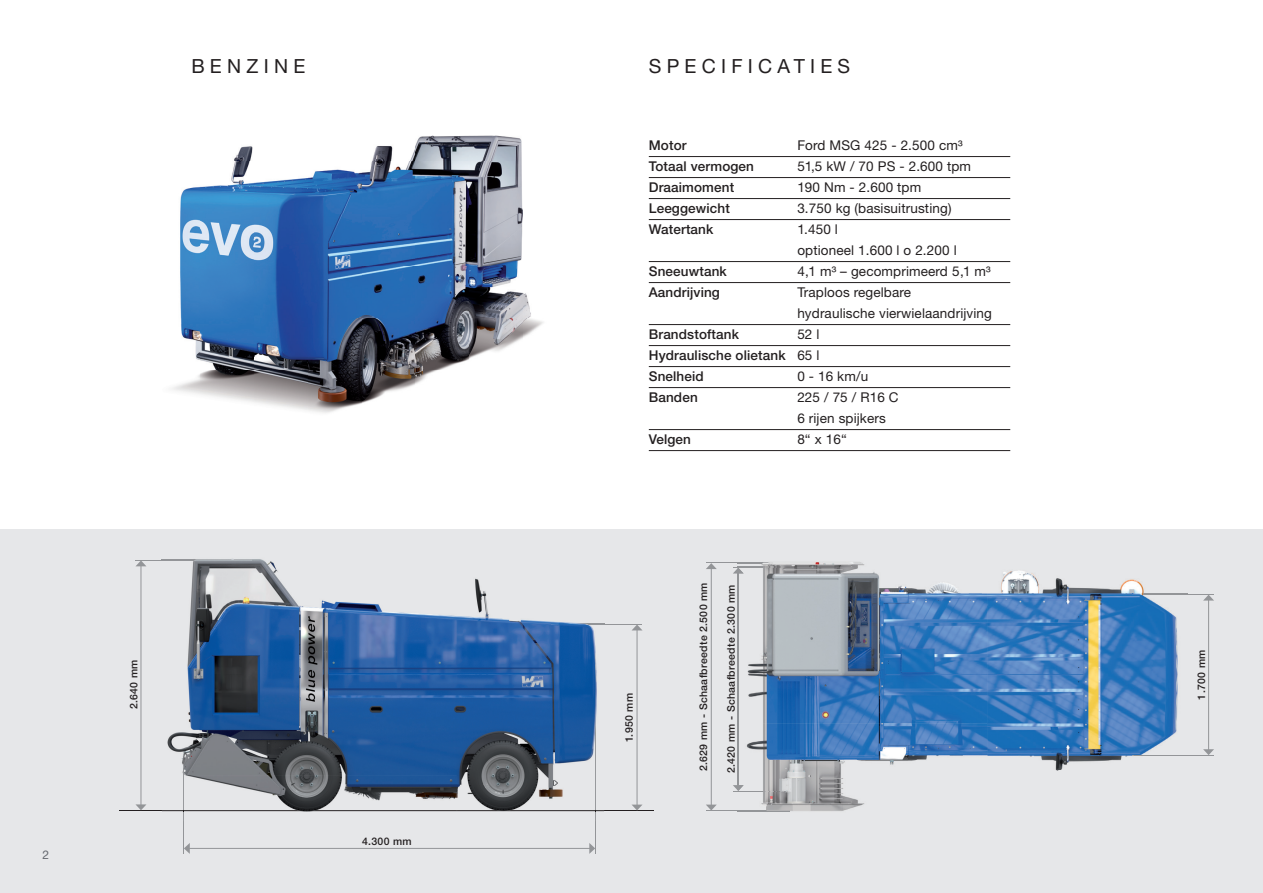
<style>
.page{position:relative;width:1263px;height:893px;background:#fff}
.page>*{position:absolute;margin:0;border:0;box-sizing:border-box;transform-origin:0 0}
.t1{font:19.5px "Helvetica Neue LT Std";letter-spacing:.27em;color:#231f20}
.t2{font:13.5px/21px "Helvetica Neue LT Std";letter-spacing:.01em;color:#231f20}
.t3{font:500 13.5px/21px "Helvetica Neue LT Std";letter-spacing:.01em;color:#231f20;text-align:justify}
.t4{font:12px "Helvetica Neue LT Std";color:#64686f}
.t5{font:500 10.5px "Helvetica Neue LT Std";letter-spacing:.03em;color:#231f20}
.s1{font-weight:400}
</style>
<div class="page">
<div style="left:0;top:529px;width:1263px;height:364px;background:#e6e7e9"></div>
<hr style="left:733px;top:567px;width:56px;height:1px;background:#939598">
<img style="left:172px;top:135px;width:371px;height:278px">
<hr style="left:183px;top:758px;width:1px;height:96px;background:#939598">
<hr style="left:595px;top:714px;width:1px;height:140px;background:#939598">
<hr style="left:189px;top:848px;width:401px;height:1px;background:#939598">
<svg style="left:589px;top:843px;width:6px;height:11px"></svg>
<svg style="left:184px;top:843px;width:6px;height:11px"></svg>
<hr style="left:119px;top:810px;width:535px;height:1px;background:#231f20">
<hr style="left:141px;top:565px;width:1px;height:240px;background:#939598">
<svg style="left:136px;top:561px;width:10px;height:5px"></svg>
<svg style="left:135px;top:804px;width:11px;height:6px"></svg>
<hr style="left:637px;top:630px;width:1px;height:175px;background:#939598">
<svg style="left:632px;top:625px;width:10px;height:5px"></svg>
<svg style="left:632px;top:805px;width:10px;height:5px"></svg>
<hr style="left:552px;top:624px;width:90px;height:1px;background:#939598">
<hr style="left:135px;top:560px;width:116px;height:1px;background:#939598">
<img style="left:162px;top:558px;width:442px;height:254px">
<img style="left:183px;top:758px;width:1px;height:54px">
<img style="left:595px;top:714px;width:1px;height:98px">
<img style="left:162px;top:810px;width:442px;height:1px">
<img style="left:552px;top:624px;width:52px;height:1px">
<img style="left:162px;top:560px;width:89px;height:1px">
<hr style="left:1208px;top:600px;width:1px;height:150px;background:#939598">
<svg style="left:1203px;top:749px;width:11px;height:6px"></svg>
<svg style="left:1203px;top:595px;width:11px;height:6px"></svg>
<hr style="left:711px;top:568px;width:1px;height:237px;background:#939598">
<svg style="left:706px;top:805px;width:10px;height:5px"></svg>
<svg style="left:706px;top:563px;width:11px;height:6px"></svg>
<hr style="left:1132px;top:755px;width:82px;height:1px;background:#939598">
<hr style="left:733px;top:791px;width:56px;height:1px;background:#939598">
<hr style="left:706px;top:810px;width:83px;height:1px;background:#939598">
<hr style="left:1132px;top:594px;width:82px;height:1px;background:#939598">
<hr style="left:706px;top:562px;width:83px;height:1px;background:#939598">
<img style="left:737px;top:562px;width:450px;height:250px">
<img style="left:737px;top:567px;width:52px;height:1px">
<img style="left:737px;top:573px;width:2px;height:212px">
<svg style="left:733px;top:785px;width:11px;height:6px"></svg>
<svg style="left:733px;top:568px;width:11px;height:5px"></svg>
<img style="left:1132px;top:755px;width:55px;height:1px">
<img style="left:737px;top:791px;width:52px;height:1px">
<img style="left:737px;top:810px;width:52px;height:1px">
<img style="left:1132px;top:594px;width:55px;height:1px">
<img style="left:737px;top:562px;width:52px;height:1px">
<hr style="left:649px;top:156px;width:361px;height:1px;background:#231f20">
<hr style="left:649px;top:177px;width:361px;height:1px;background:#231f20">
<hr style="left:649px;top:198px;width:361px;height:1px;background:#231f20">
<hr style="left:649px;top:219px;width:361px;height:1px;background:#231f20">
<hr style="left:649px;top:261px;width:361px;height:1px;background:#231f20">
<hr style="left:649px;top:282px;width:361px;height:1px;background:#231f20">
<hr style="left:649px;top:324px;width:361px;height:1px;background:#231f20">
<hr style="left:649px;top:345px;width:361px;height:1px;background:#231f20">
<hr style="left:649px;top:366px;width:361px;height:1px;background:#231f20">
<hr style="left:649px;top:387px;width:361px;height:1px;background:#231f20">
<hr style="left:649px;top:429px;width:361px;height:1px;background:#231f20">
<hr style="left:649px;top:450px;width:361px;height:1px;background:#231f20">
<p class="t4" style="left:43px;top:847px;width:8px">2</p>
<h1 class="t1" style="left:191px;top:54px;width:115px">BENZINE</h1>
<h1 class="t1" style="left:649px;top:54px;width:203px">SPECIFICATIES</h1>
<p class="t3" style="left:649px;top:134px;width:39px">Motor</p>
<p class="t2" style="left:797px;top:134px;width:167px">Ford MSG 425 - 2.500 cm³</p>
<p class="t3" style="left:649px;top:156px;width:107px">Totaal vermogen</p>
<p class="t2" style="left:797px;top:155px;width:175px">51,5 kW / 70 PS - 2.600 tpm</p>
<p class="t3" style="left:649px;top:177px;width:87px">Draaimoment</p>
<p class="t2" style="left:797px;top:176px;width:125px">190 Nm - 2.600 tpm</p>
<p class="t3" style="left:649px;top:198px;width:83px">Leeggewicht</p>
<p class="t2" style="left:797px;top:197px;width:156px">3.750 kg (basisuitrusting)</p>
<p class="t3" style="left:649px;top:219px;width:66px">Watertank</p>
<p class="t2" style="left:797px;top:218px;width:161px">1.450 l<br>optioneel 1.600 l o 2.200 l</p>
<p class="t3" style="left:649px;top:261px;width:79px">Sneeuwtank</p>
<p class="t2" style="left:797px;top:260px;width:195px">4,1 m³ – gecomprimeerd 5,1 m³</p>
<p class="t3" style="left:649px;top:282px;width:73px">Aandrijving</p>
<p class="t2" style="left:797px;top:281px;width:196px">Traploos regelbare hydraulische vierwielaandrijving</p>
<p class="t3" style="left:649px;top:324px;width:92px">Brandstoftank</p>
<p class="t3" style="left:649px;top:324px;width:172px;text-indent:149px"><span class="s1">52 l </span>Hydraulische olietank <span class="s1">65 l </span>Snelheid</p>
<p class="t2" style="left:797px;top:365px;width:72px">0 - 16 km/u</p>
<p class="t3" style="left:649px;top:387px;width:50px">Banden</p>
<p class="t2" style="left:797px;top:386px;width:103px">225 / 75 / R16 C<br>6 rijen spijkers</p>
<p class="t3" style="left:649px;top:429px;width:44px">Velgen</p>
<p class="t2" style="left:797px;top:428px;width:51px">8“ x 16“</p>
<p class="t5" style="left:697px;top:771px;width:190px;rotate:-90deg">2.629 mm - Schaafbreedte 2.500 mm</p>
<p class="t5" style="left:725px;top:773px;width:190px;rotate:-90deg">2.420 mm - Schaafbreedte 2.300 mm</p>
<p class="t5" style="left:127px;top:709px;width:51px;rotate:-90deg">2.640 mm</p>
<p class="t5" style="left:1195px;top:699px;width:51px;rotate:-90deg">1.700 mm</p>
<p class="t5" style="left:623px;top:742px;width:50px;rotate:-90deg">1.950 mm</p>
<p class="t5" style="left:362px;top:835px;width:51px">4.300 mm</p>
</div>
